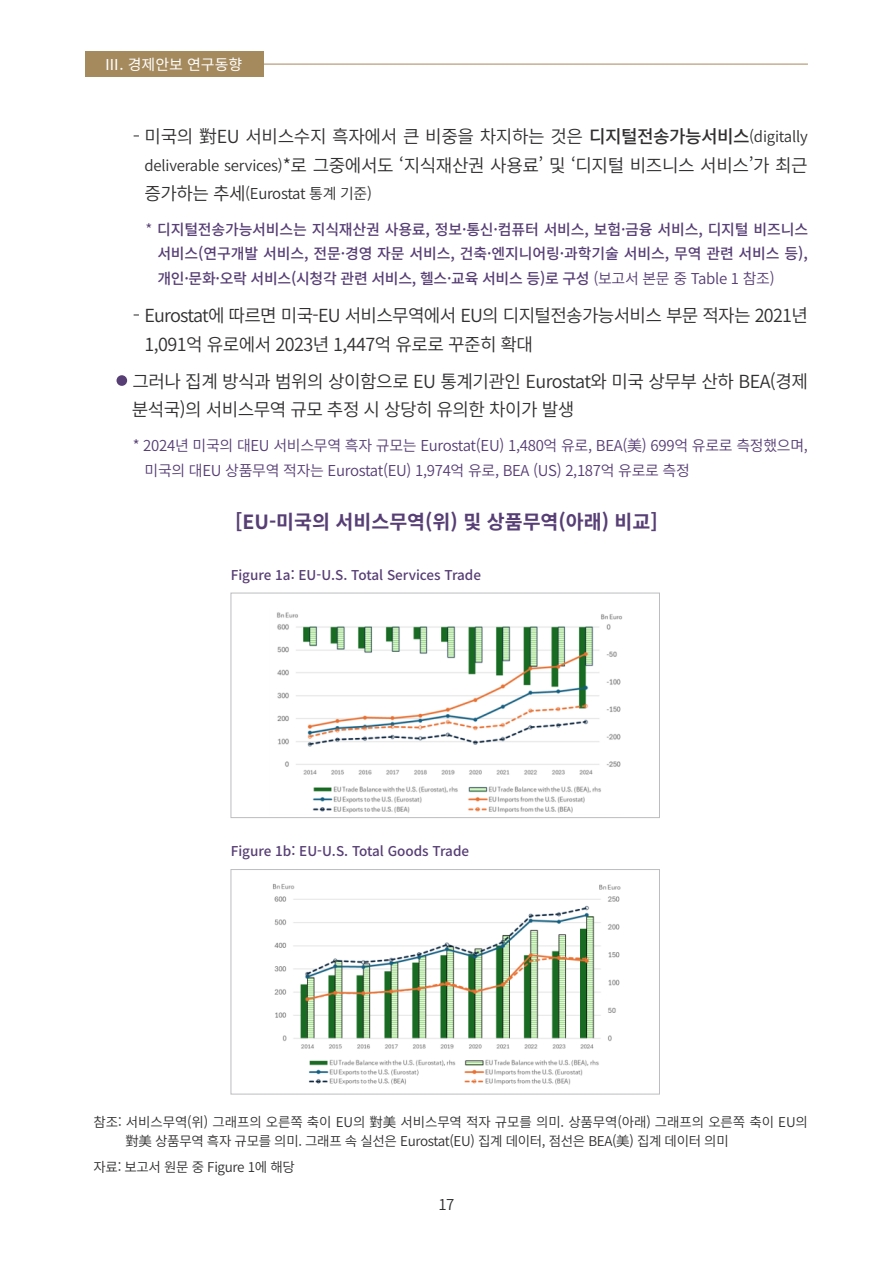
<style>
.page{position:relative;width:893px;height:1263px;background:#fff}
.page>*{position:absolute;margin:0;border:0;box-sizing:border-box;transform-origin:0 0}
.그림설명{font:700 19.5px "Noto Sans CJ Kkr";color:#573e75}
.선_글씨{font:600 18px/28.5px "Noto Sans CJ Kkr";letter-spacing:-.03em;color:#312f30}
.동그라미_글씨{font:600 18px/28.5px "Noto Sans CJ Kkr";letter-spacing:-.03em;color:#312f30}
.선{font:500 15px/24px "Noto Sans CJ Kkr";letter-spacing:-.015em;color:#573e75;text-align:right}
.동그라미{font:600 15px/25.5px "Noto Sans CJ Kkr";letter-spacing:-.02em;color:#573e75}
.선_글씨-2{font:600 15px "Noto Sans CJ Kkr";letter-spacing:-.025em;color:#312f30}
.t1{font:15px "Noto Sans CJ Kkr";color:#fff}
.동그라미_글씨-2{font:600 13.5px/18.8px "Noto Sans CJ Kkr";letter-spacing:-.025em;color:#312f30}
.t2{font:500 13.5px "Noto Sans CJ Kkr";color:#573e75}
.s1{font-weight:500}
.s2{font-size:15px}
.s3{font-size:18px}
.s4{font-weight:600}
</style>
<div class="page">
<hr style="left:85px;top:64px;width:723px;height:1px;background:#a58a5e">
<div style="left:85px;top:52px;width:179px;height:25px;background:#a58a5e"></div>
<div style="left:117px;top:375px;width:10px;height:11px;background:#573e75;border-radius:50%"></div>
<img style="left:273px;top:884px;width:348px;height:201px">
<div style="left:231px;top:869px;width:429px;height:225px;border:1px solid #bcbdc0"></div>
<img style="left:277px;top:612px;width:346px;height:201px">
<div style="left:231px;top:593px;width:429px;height:225px;border:1px solid #bcbdc0"></div>
<p class="t1" style="left:104px;top:56px;width:139px">Ⅲ. 경제안보 연구동향</p>
<p class="선_글씨" style="left:145px;top:123px;width:665px">미국의 對EU 서비스수지 흑자에서 큰 비중을 차지하는 것은 <span class="s1">디지털전송가능서비스</span><span class="s2">(digitally deliverable services)</span>*로 그중에서도 ‘지식재산권 사용료’ 및 ‘디지털 비즈니스 서비스’가 최근</p>
<p class="선_글씨-2" style="left:145px;top:185px;width:229px"><span class="s3">증가하는 추세</span>(Eurostat 통계 기준)</p>
<p class="선" style="left:145px;top:218px;width:664px"><span class="s4">*</span> 디지털전송가능서비스는 지식재산권 사용료, 정보·통신·컴퓨터 서비스, 보험·금융 서비스, 디지털 비즈니스 서비스(연구개발 서비스, 전문·경영 자문 서비스, 건축·엔지니어링·과학기술 서비스, 무역 관련 서비스 등),</p>
<p class="선" style="left:157px;top:267px;width:619px">개인·문화·오락 서비스(시청각 관련 서비스, 헬스·교육 서비스 등)로 구성 <span class="s4">(보고서 본문 중 Table 1 참조)</span></p>
<p class="선_글씨" style="left:144px;top:302px;width:665px">Eurostat에 따르면 미국-EU 서비스무역에서 EU의 디지털전송가능서비스 부문 적자는 2021년<br>1,091억 유로에서 2023년 1,447억 유로로 꾸준히 확대</p>
<p class="동그라미_글씨" style="left:132px;top:367px;width:678px">그러나 집계 방식과 범위의 상이함으로 EU 통계기관인 Eurostat와 미국 상무부 산하 BEA(경제 분석국)의 서비스무역 규모 추정 시 상당히 유의한 차이가 발생</p>
<p class="동그라미" style="left:145px;top:433px;width:665px;text-indent:-12px">* 2024년 미국의 대EU 서비스무역 흑자 규모는 Eurostat(EU) 1,480억 유로, BEA(美) 699억 유로로 측정했으며, 미국의 대EU 상품무역 적자는 Eurostat(EU) 1,974억 유로, BEA (US) 2,187억 유로로 측정</p>
<p class="그림설명" style="left:235px;top:510px;width:424px">[EU-미국의 서비스무역(위) 및 상품무역(아래) 비교]</p>
<p class="t2" style="left:231px;top:568px;width:252px">Figure 1a: EU-U.S. Total Services Trade</p>
<p class="t2" style="left:231px;top:843px;width:240px">Figure 1b: EU-U.S. Total Goods Trade</p>
<p class="동그라미_글씨-2" style="left:125px;top:1113px;width:684px;text-indent:-32px">참조: 서비스무역(위) 그래프의 오른쪽 축이 EU의 對美 서비스무역 적자 규모를 의미. 상품무역(아래) 그래프의 오른쪽 축이 EU의對美 상품무역 흑자 규모를 의미. 그래프 속 실선은 Eurostat(EU) 집계 데이터, 점선은 BEA(美) 집계 데이터 의미</p>
<p class="동그라미_글씨-2" style="left:94px;top:1158px;width:203px">자료: 보고서 원문 중 Figure 1에 해당</p>
<p class="선_글씨-2" style="left:438px;top:1196px;width:18px">17</p>
</div>
